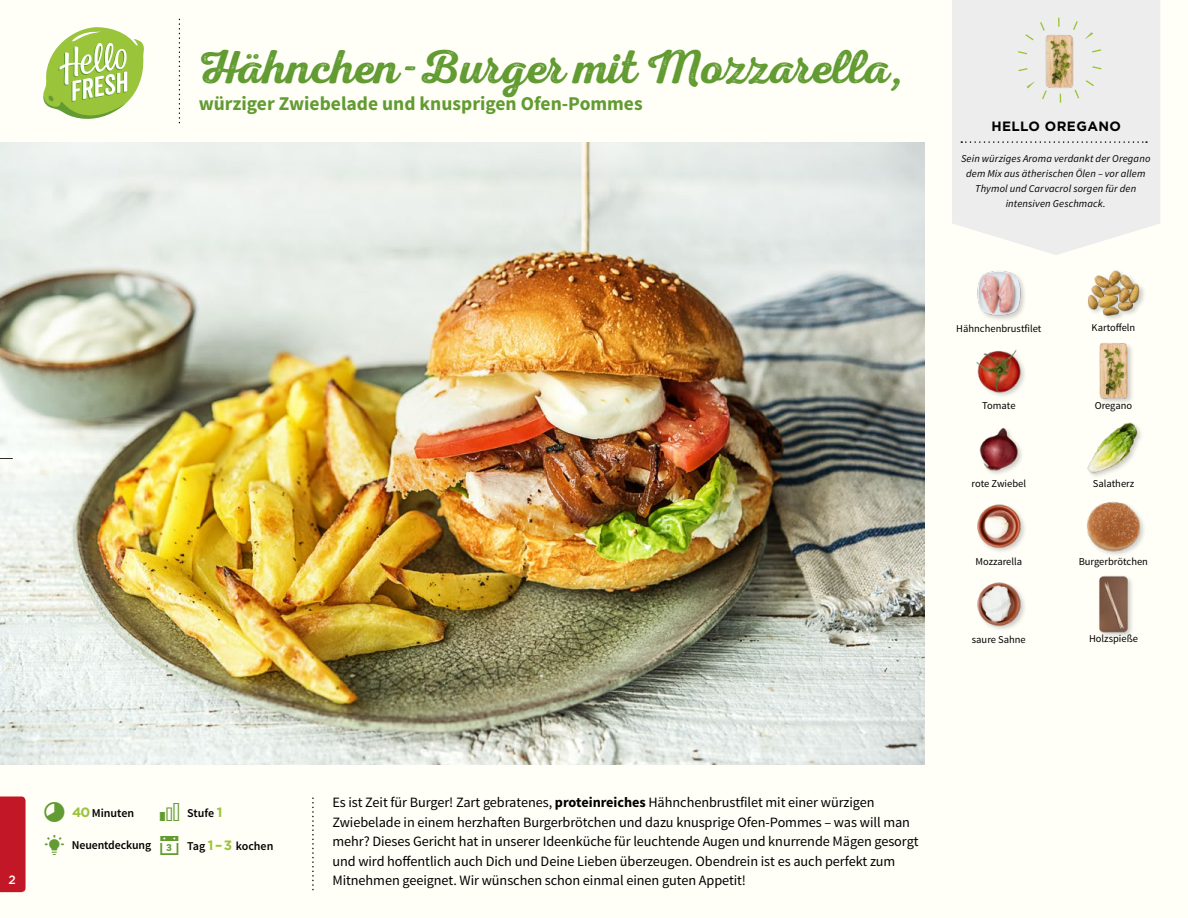
<style>
.page{position:relative;width:1188px;height:918px;background:#fffef7}
.page>*{position:absolute;margin:0;border:0;box-sizing:border-box;transform-origin:0 0}
.t1{font:48px "Nexa Rust Script S 2";color:#619b31}
.t2{font:700 19.5px "Source Sans Pro";color:#619b31}
.t3{font:14.25px/19.5px "Source Sans Pro";letter-spacing:-.005em;color:#000}
.t4{font:700 13.5px "Gotham";letter-spacing:.03em;color:#000}
.t5{font:600 12px "Source Sans Pro";letter-spacing:-.01em;color:#000}
.t6{font:500 12px "Gotham";color:#fffef7}
.t7{font:italic 10.5px/14.7px "Source Sans Pro";letter-spacing:.015em;color:#000;text-align:center}
.t8{font:10.5px "Source Sans Pro";color:#000}
.s1{font-family:"Gotham";font-weight:700;font-size:13.5px;color:#9ac43a}
.s2{color:#619b31}
.s3{font-weight:700}
</style>
<div class="page">
<img style="left:1087px;top:422px;width:54px;height:54px">
<div style="left:1098px;top:574px;width:36px;height:65px;background:#000;opacity:.2"></div>
<img style="left:1098px;top:575px;width:36px;height:57px">
<img style="left:977px;top:582px;width:48px;height:47px">
<img style="left:977px;top:504px;width:48px;height:48px">
<div style="left:1086px;top:500px;width:60px;height:58px;background:#000;opacity:.2"></div>
<img style="left:1086px;top:500px;width:56px;height:55px">
<img style="left:979px;top:427px;width:43px;height:47px">
<img style="left:976px;top:349px;width:49px;height:47px">
<div style="left:1098px;top:342px;width:37px;height:63px;background:#000;opacity:.2"></div>
<img style="left:1098px;top:342px;width:37px;height:57px">
<div style="left:1086px;top:269px;width:61px;height:53px;background:#000;opacity:.2"></div>
<img style="left:1086px;top:269px;width:56px;height:52px">
<img style="left:977px;top:271px;width:48px;height:49px">
<svg style="left:43px;top:27px;width:101px;height:92px"></svg>
<div style="left:952px;top:0;width:208px;height:255px;background:#ededed"></div>
<svg style="left:961px;top:141px;width:186px;height:2px"></svg>
<img style="left:1033px;top:34px;width:54px;height:54px">
<div style="left:1017px;top:18px;width:85px;height:85px;border:9px dashed #9ac43a;border-radius:50%"></div>
<div style="left:0;top:796px;width:26px;height:96px;background:#c21727"></div>
<img style="left:0;top:142px;width:925px;height:623px">
<svg style="left:0;top:458px;width:13px;height:2px"></svg>
<h1 class="t1" style="left:199px;top:39px;width:708px">Hähnchen-Burger mit Mozzarella,</h1>
<h2 class="t2" style="left:199px;top:91px;width:445px">würziger Zwiebelade und knusprigen Ofen-Pommes</h2>
<p class="t4" style="left:991px;top:117px;width:131px">HELLO OREGANO</p>
<p class="t7" style="left:961px;top:152px;width:191px">Sein würziges Aroma verdankt der Oregano dem Mix aus ätherischen Ölen – vor allem Thymol und Carvacrol sorgen für den intensiven Geschmack.</p>
<p class="t8" style="left:956px;top:322px;width:87px">Hähnchenbrustfilet</p>
<p class="t8" style="left:1092px;top:321px;width:45px">Kartoffeln</p>
<p class="t8" style="left:982px;top:399px;width:35px">Tomate</p>
<p class="t8" style="left:1095px;top:399px;width:39px">Oregano</p>
<p class="t8" style="left:972px;top:477px;width:56px">rote Zwiebel</p>
<p class="t8" style="left:1093px;top:477px;width:43px">Salatherz</p>
<p class="t8" style="left:975px;top:555px;width:48px">Mozzarella</p>
<p class="t8" style="left:1079px;top:555px;width:71px">Burgerbrötchen</p>
<p class="t8" style="left:972px;top:633px;width:55px">saure Sahne</p>
<p class="t8" style="left:1089px;top:632px;width:50px">Holzspieße</p>
<p class="t6" style="left:9px;top:872px;width:9px">2</p>
<p class="t5" style="left:72px;top:805px;width:63px"><span class="s1">40</span> Minuten</p>
<p class="t5" style="left:187px;top:805px;width:37px">Stufe <span class="s1">1</span></p>
<p class="t5" style="left:72px;top:838px;width:203px">Neuentdeckung <span class="s2">▪</span> Tag <span class="s1">1 –3</span> kochen</p>
<p class="t3" style="left:332px;top:793px;width:588px">Es ist Zeit für Burger! Zart gebratenes, <span class="s3">proteinreiches</span> Hähnchenbrustfilet mit einer würzigen Zwiebelade in einem herzhaften Burgerbrötchen und dazu knusprige Ofen-Pommes – was will man mehr? Dieses Gericht hat in unserer Ideenküche für leuchtende Augen und knurrende Mägen gesorgt und wird hoffentlich auch Dich und Deine Lieben überzeugen. Obendrein ist es auch perfekt zum Mitnehmen geeignet. Wir wünschen schon einmal einen guten Appetit!</p>
</div>
